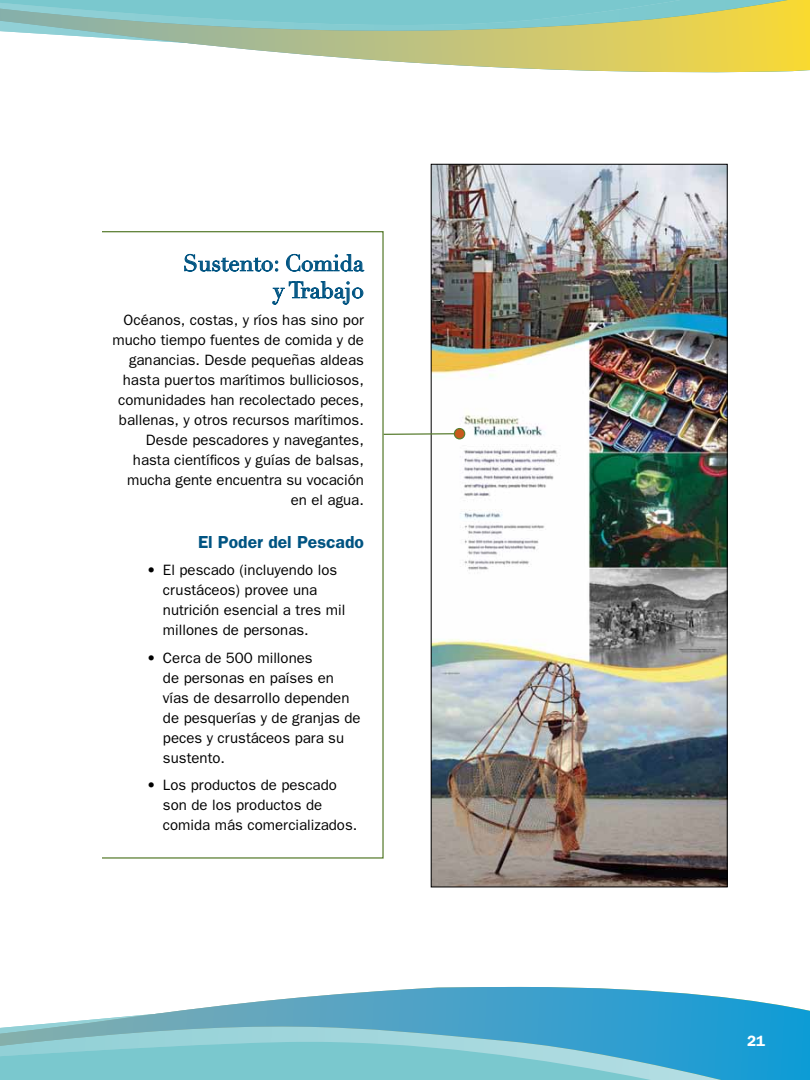
<style>
.page{position:relative;width:810px;height:1080px;background:#fff}
.page>*{position:absolute;margin:0;border:0;box-sizing:border-box;transform-origin:0 0}
.t1{font:22.5px/27px "Didot";color:#005482;text-align:right}
.t2{font:600 17.5px "Franklin Gothic";color:#005482}
.t3{font:15px/20px "Franklin Gothic";color:#000}
.t4{font:600 15px "Franklin Gothic";color:#fff}
</style>
<div class="page">
<svg style="left:0;top:0;width:810px;height:73px"></svg>
<svg style="left:0;top:987px;width:810px;height:93px;background:#76bfd4"></svg>
<img style="left:433px;top:166px;width:293px;height:719px">
<svg style="left:184px;top:254px;width:94px;height:17px"></svg>
<svg style="left:286px;top:254px;width:78px;height:17px"></svg>
<svg style="left:272px;top:281px;width:91px;height:24px"></svg>
<svg style="left:382px;top:432px;width:72px;height:4px"></svg>
<div style="left:454px;top:429px;width:11px;height:10px;background:#c9591c;border-radius:50%"></div>
<div style="left:454px;top:428px;width:11px;height:11px;border:1px solid #597d30;border-radius:50%"></div>
<h1 class="t1" style="left:183px;top:250px;width:182px">Sustento: Comida y Trabajo</h1>
<p class="t3" style="left:113px;top:310px;width:253px;text-align:right">Océanos, costas, y ríos has sino por mucho tiempo fuentes de comida y de ganancias. Desde pequeñas aldeas hasta puertos marítimos bulliciosos, comunidades han recolectado peces, ballenas, y otros recursos marítimos.<br>Desde pescadores y navegantes, hasta científicos y guías de balsas, mucha gente encuentra su vocación en el agua.</p>
<p class="t2" style="left:198px;top:531px;width:167px">El Poder del Pescado</p>
<p class="t3" style="left:163px;top:560px;width:184px;text-indent:-16px">• El pescado (incluyendo los crustáceos) provee una nutrición esencial a tres mil millones de personas.</p>
<p class="t3" style="left:163px;top:647px;width:199px;text-indent:-16px">• Cerca de 500 millones<br>de personas en países en vías de desarrollo dependen de pesquerías y de granjas de peces y crustáceos para su sustento.</p>
<p class="t3" style="left:163px;top:775px;width:196px;text-indent:-16px">• Los productos de pescado son de los productos de comida más comercializados.</p>
<p class="t4" style="left:747px;top:1032px;width:20px">21</p>
</div>
